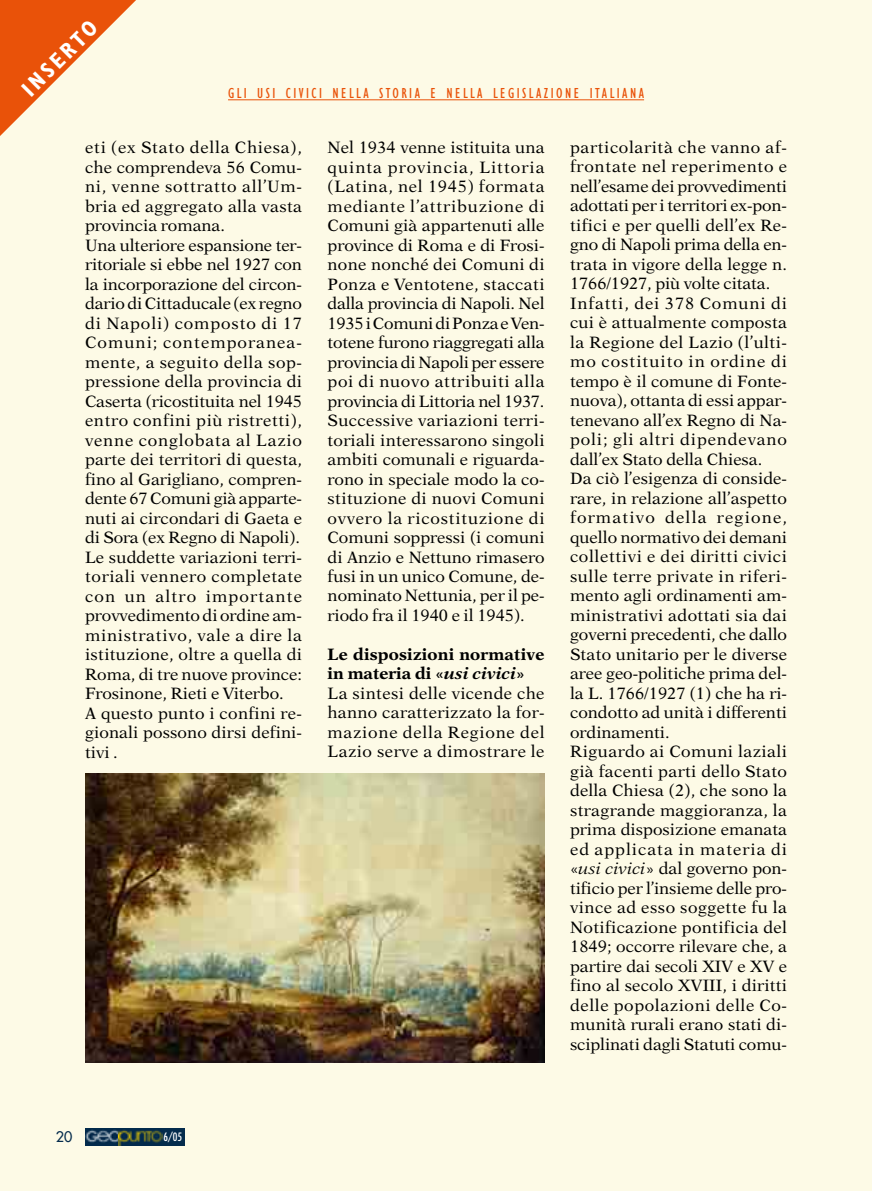
<style>
.page{position:relative;width:872px;height:1191px;background:#fdfae6}
.page>*{position:absolute;margin:0;border:0;box-sizing:border-box;transform-origin:0 0}
.t1{font:700 condensed 22.5px "Gill Sans";color:#fff}
.t2{font:16.5px/19.5px "New Aster";letter-spacing:.01em;color:#000}
.t3{font:condensed 15px "Gill Sans";letter-spacing:.165em;color:#e95209}
.t4{font:14.25px "Futura";color:#042b4c}
.t5{font:condensed 11.25px "Futura";color:#fff}
.s1{font-weight:700}
.s2{font-weight:700;font-style:italic}
.s3{font-style:italic}
</style>
<div class="page">
<svg style="left:0;top:0;width:136px;height:136px"></svg>
<hr style="left:228px;top:99px;width:164px;height:1px;background:#e95209">
<hr style="left:392px;top:99px;width:210px;height:1px;background:#e95209">
<hr style="left:602px;top:99px;width:42px;height:1px;background:#e95209">
<div style="left:86px;top:1128px;width:98px;height:17px;background:#042b4c"></div>
<img style="left:86px;top:1130px;width:33px;height:15px">
<svg style="left:119px;top:1130px;width:44px;height:15px"></svg>
<img style="left:85px;top:774px;width:459px;height:289px">
<h1 class="t1" style="left:20px;top:87px;width:99px;rotate:-45deg">INSERTO</h1>
<p class="t3" style="left:228px;top:88px;width:417px">GLI USI CIVICI NELLA STORIA E NELLA LEGISLAZIONE ITALIANA</p>
<p class="t2" style="left:85px;top:139px;width:218px">eti (ex Stato della Chiesa), che comprendeva 56 Comu&shy;ni, venne sottratto all’Um&shy;bria ed aggregato alla vasta provincia romana.<br>Una ulteriore espansione ter&shy;ritoriale si ebbe nel 1927 con la incorporazione del circon&shy;dario di Cittaducale (ex regno di Napoli) composto di 17<br>Comuni; contemporanea&shy;mente, a seguito della sop&shy;pressione della provincia di<br>Caserta (ricostituita nel 1945 entro confini più ristretti), venne conglobata al Lazio parte dei territori di questa, fino al Garigliano, compren&shy;dente 67 Comuni già apparte&shy;nuti ai circondari di Gaeta e di Sora (ex Regno di Napoli).<br>Le suddette variazioni terri&shy;toriali vennero completate con un altro importante provvedimento di ordine am&shy;ministrativo, vale a dire la istituzione, oltre a quella di<br>Roma, di tre nuove province:<br>Frosinone, Rieti e Viterbo.<br>A questo punto i confini re&shy;gionali possono dirsi defini&shy;tivi .</p>
<p class="t2" style="left:327px;top:139px;width:218px;text-align:justify">Nel 1934 venne istituita una quinta provincia, Littoria (Latina, nel 1945) formata mediante l’attribuzione di Comuni già appartenuti alle province di Roma e di Frosi&shy;none nonché dei Comuni di Ponza e Ventotene, staccati dalla provincia di Napoli. Nel 1935 i Comuni di Ponza e Ven&shy;totene furono riaggregati alla provincia di Napoli per essere poi di nuovo attribuiti alla provincia di Littoria nel 1937.<br>Successive variazioni terri&shy;toriali interessarono singoli ambiti comunali e riguarda&shy;rono in speciale modo la co&shy;stituzione di nuovi Comuni ovvero la ricostituzione di Comuni soppressi (i comuni di Anzio e Nettuno rimasero fusi in un unico Comune, de&shy;nominato Nettunia, per il pe&shy;riodo fra il 1940 e il 1945).</p>
<p class="t2" style="left:327px;top:646px;width:218px"><span class="s1">Le disposizioni normative in materia di «</span><span class="s2">usi civici</span><span class="s1">»<br></span>La sintesi delle vicende che hanno caratterizzato la for&shy;mazione della Regione del<br>Lazio serve a dimostrare le</p>
<p class="t2" style="left:570px;top:139px;width:218px">particolarità che vanno af&shy;frontate nel reperimento e nell’esame dei provvedimenti adottati per i territori ex-pon&shy;tifici e per quelli dell’ex Re&shy;gno di Napoli prima della en&shy;trata in vigore della legge n.<br>1766/1927, più volte citata.<br>Infatti, dei 378 Comuni di cui è attualmente composta la Regione del Lazio (l’ulti&shy;mo costituito in ordine di tempo è il comune di Fonte&shy;nuova), ottanta di essi appar&shy;tenevano all’ex Regno di Na&shy;poli; gli altri dipendevano dall’ex Stato della Chiesa.<br>Da ciò l’esigenza di conside&shy;rare, in relazione all’aspetto formativo della regione, quello normativo dei demani collettivi e dei diritti civici sulle terre private in riferi&shy;mento agli ordinamenti am&shy;ministrativi adottati sia dai governi precedenti, che dallo<br>Stato unitario per le diverse aree geo-politiche prima del&shy;la L. 1766/1927 (1) che ha ri&shy;condotto ad unità i differenti ordinamenti.<br>Riguardo ai Comuni laziali già facenti parti dello Stato della Chiesa (2), che sono la stragrande maggioranza, la prima disposizione emanata ed applicata in materia di «<span class="s3">usi civici</span>» dal governo pon&shy;tificio per l’insieme delle pro&shy;vince ad esso soggette fu la<br>Notificazione pontificia del<br>1849; occorre rilevare che, a partire dai secoli XIV e XV e fino al secolo XVIII, i diritti delle popolazioni delle Co&shy;munità rurali erano stati di&shy;sciplinati dagli Statuti comu-</p>
<p class="t4" style="left:56px;top:1129px;width:18px">20</p>
<p class="t5" style="left:164px;top:1131px;width:20px">6/05</p>
</div>
